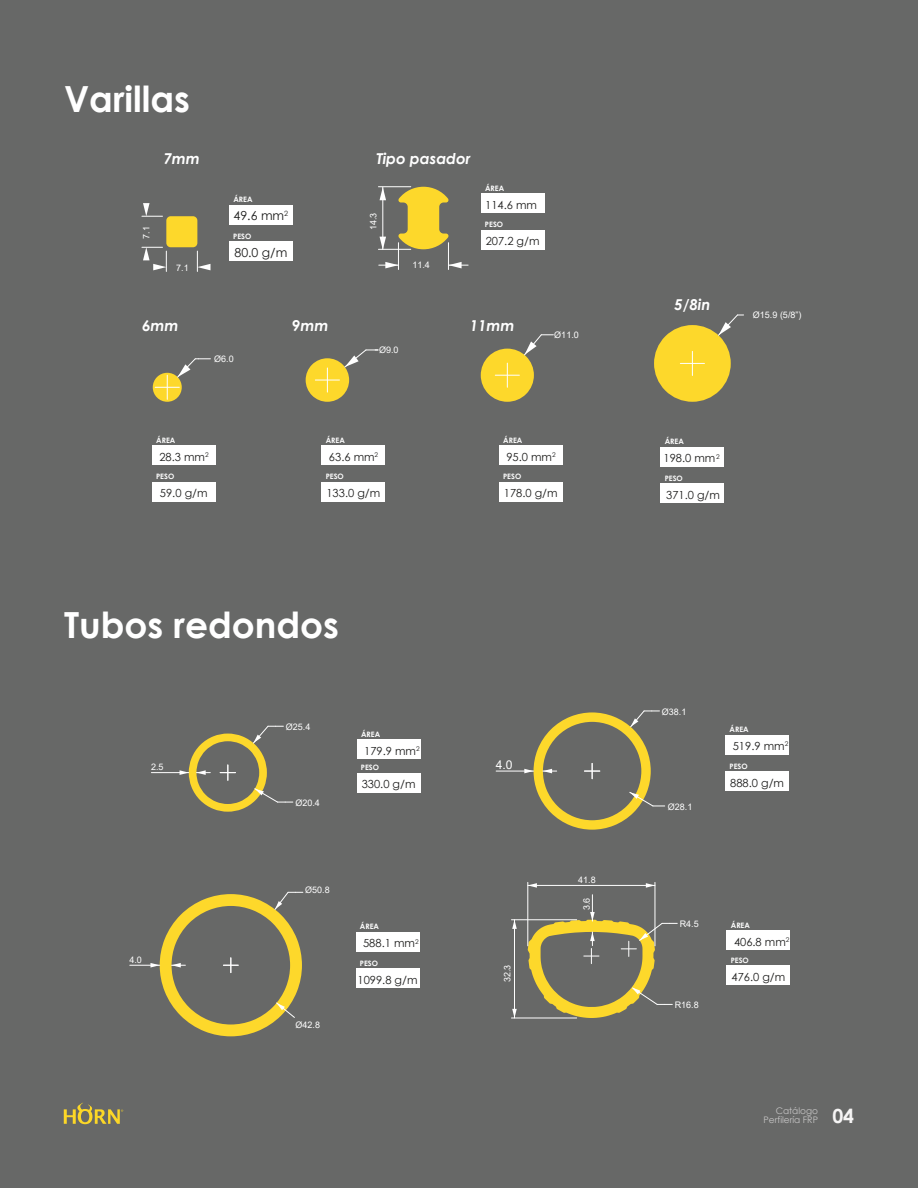
<style>
.page{position:relative;width:918px;height:1188px;background:#676867}
.page>*{position:absolute;margin:0;border:0;box-sizing:border-box;transform-origin:0 0}
.t1{font:700 36px "Century Gothic";color:#fff}
.t2{font:700 19.5px "Century Gothic";color:#f6f5f5}
.t3{font:italic 700 15px "Century Gothic";color:#fff}
.t4{font:12.45px "Century Gothic";color:#1d1d1c}
.t5{font:12.15px "Arial";color:#fff}
.t6{font:11.1px "Century Gothic";color:#1d1d1c}
.t7{font:9px "Arial";color:#fff}
.t8{font:9px/9px "Century Gothic";color:#c7c6c6;text-align:right}
.t9{font:700 7.5px "Century Gothic";color:#fff}
</style>
<div class="page">
<svg style="left:64px;top:1102px;width:59px;height:22px"></svg>
<svg style="left:306px;top:349px;width:72px;height:53px"></svg>
<svg style="left:153px;top:373px;width:29px;height:29px"></svg>
<svg style="left:155px;top:358px;width:55px;height:41px"></svg>
<svg style="left:481px;top:334px;width:72px;height:68px"></svg>
<svg style="left:654px;top:314px;width:90px;height:88px"></svg>
<div style="left:166px;top:216px;width:31px;height:31px;background:#fdd82b;border-radius:4px"></div>
<svg style="left:197px;top:251px;width:14px;height:20px"></svg>
<svg style="left:142px;top:247px;width:25px;height:24px"></svg>
<svg style="left:142px;top:203px;width:21px;height:14px"></svg>
<hr style="left:378px;top:186px;width:33px;height:1px;background:#fff">
<hr style="left:378px;top:249px;width:33px;height:1px;background:#fff">
<svg style="left:379px;top:187px;width:89px;height:83px"></svg>
<div style="left:229px;top:242px;width:64px;height:19px;background:#fff"></div>
<div style="left:229px;top:205px;width:64px;height:20px;background:#fff"></div>
<div style="left:481px;top:230px;width:63px;height:20px;background:#fff"></div>
<div style="left:481px;top:194px;width:64px;height:19px;background:#fff"></div>
<div style="left:152px;top:482px;width:64px;height:20px;background:#fff"></div>
<div style="left:152px;top:446px;width:64px;height:19px;background:#fff"></div>
<div style="left:322px;top:482px;width:63px;height:20px;background:#fff"></div>
<div style="left:322px;top:446px;width:63px;height:19px;background:#fff"></div>
<div style="left:499px;top:482px;width:64px;height:20px;background:#fff"></div>
<div style="left:499px;top:446px;width:64px;height:19px;background:#fff"></div>
<div style="left:661px;top:484px;width:63px;height:19px;background:#fff"></div>
<div style="left:661px;top:447px;width:63px;height:20px;background:#fff"></div>
<div style="left:356px;top:969px;width:63px;height:19px;background:#fff"></div>
<div style="left:356px;top:932px;width:63px;height:20px;background:#fff"></div>
<hr style="left:496px;top:771px;width:38px;height:1px;background:#fff">
<svg style="left:524px;top:710px;width:141px;height:120px"></svg>
<hr style="left:130px;top:965px;width:30px;height:1px;background:#fff">
<svg style="left:150px;top:892px;width:153px;height:144px"></svg>
<div style="left:725px;top:771px;width:64px;height:20px;background:#fff"></div>
<div style="left:725px;top:735px;width:64px;height:19px;background:#fff"></div>
<hr style="left:151px;top:772px;width:38px;height:1px;background:#fff">
<svg style="left:180px;top:726px;width:113px;height:86px"></svg>
<div style="left:357px;top:773px;width:63px;height:20px;background:#fff"></div>
<div style="left:357px;top:740px;width:64px;height:19px;background:#fff"></div>
<svg style="left:528px;top:895px;width:149px;height:123px"></svg>
<hr style="left:655px;top:882px;width:1px;height:64px;background:#fff">
<hr style="left:528px;top:882px;width:1px;height:64px;background:#fff">
<hr style="left:528px;top:885px;width:127px;height:1px;background:#fff">
<svg style="left:646px;top:883px;width:9px;height:5px"></svg>
<svg style="left:528px;top:883px;width:9px;height:5px"></svg>
<hr style="left:511px;top:920px;width:66px;height:1px;background:#fff">
<hr style="left:511px;top:1018px;width:66px;height:1px;background:#fff">
<hr style="left:514px;top:920px;width:1px;height:98px;background:#fff">
<svg style="left:512px;top:920px;width:5px;height:9px"></svg>
<svg style="left:512px;top:1009px;width:5px;height:9px"></svg>
<div style="left:727px;top:965px;width:63px;height:20px;background:#fff"></div>
<div style="left:727px;top:930px;width:63px;height:20px;background:#fff"></div>
<h1 class="t1" style="left:64px;top:72px;width:127px">Varillas</h1>
<h3 class="t3" style="left:163px;top:147px;width:38px">7mm</h3>
<p class="t7" style="left:140px;top:239px;width:14px;rotate:-90deg">7.1</p>
<p class="t7" style="left:176px;top:262px;width:14px">7.1</p>
<p class="t9" style="left:233px;top:194px;width:21px">ÁREA</p>
<p class="t9" style="left:233px;top:230px;width:20px">PESO</p>
<p class="t4" style="left:234px;top:207px;width:56px">49.6 mm<sup>2</sup></p>
<p class="t4" style="left:234px;top:244px;width:54px">80.0 g/m</p>
<h3 class="t3" style="left:376px;top:147px;width:96px">Tipo pasador</h3>
<p class="t7" style="left:367px;top:230px;width:19px;rotate:-90deg">14.3</p>
<p class="t7" style="left:412px;top:259px;width:19px">11.4</p>
<p class="t9" style="left:485px;top:182px;width:21px">ÁREA</p>
<p class="t9" style="left:485px;top:219px;width:20px">PESO</p>
<p class="t6" style="left:485px;top:197px;width:53px">114.6 mm</p>
<p class="t6" style="left:486px;top:234px;width:55px">207.2 g/m</p>
<h3 class="t3" style="left:142px;top:314px;width:38px">6mm</h3>
<h3 class="t3" style="left:292px;top:314px;width:38px">9mm</h3>
<h3 class="t3" style="left:470px;top:314px;width:46px">11mm</h3>
<p class="t7" style="left:214px;top:352px;width:21px">Ø6.0</p>
<p class="t7" style="left:379px;top:344px;width:21px">Ø9.0</p>
<p class="t7" style="left:554px;top:328px;width:26px">Ø11.0</p>
<p class="t9" style="left:156px;top:434px;width:21px">ÁREA</p>
<p class="t9" style="left:156px;top:471px;width:20px">PESO</p>
<p class="t6" style="left:159px;top:449px;width:51px">28.3 mm<sup>2</sup></p>
<p class="t6" style="left:160px;top:485px;width:49px">59.0 g/m</p>
<p class="t9" style="left:326px;top:434px;width:21px">ÁREA</p>
<p class="t9" style="left:326px;top:471px;width:20px">PESO</p>
<p class="t6" style="left:329px;top:449px;width:51px">63.6 mm<sup>2</sup></p>
<p class="t6" style="left:326px;top:485px;width:55px">133.0 g/m</p>
<h1 class="t1" style="left:64px;top:598px;width:277px">Tubos redondos</h1>
<p class="t7" style="left:151px;top:761px;width:14px">2.5</p>
<p class="t7" style="left:129px;top:954px;width:14px">4.0</p>
<p class="t7" style="left:286px;top:721px;width:26px">Ø25.4</p>
<p class="t7" style="left:295px;top:797px;width:26px">Ø20.4</p>
<p class="t9" style="left:361px;top:728px;width:21px">ÁREA</p>
<p class="t9" style="left:361px;top:762px;width:20px">PESO</p>
<p class="t6" style="left:364px;top:743px;width:57px">179.9 mm<sup>2</sup></p>
<p class="t6" style="left:362px;top:777px;width:55px">330.0 g/m</p>
<p class="t7" style="left:305px;top:884px;width:26px">Ø50.8</p>
<p class="t7" style="left:295px;top:1018px;width:26px">Ø42.8</p>
<p class="t9" style="left:360px;top:921px;width:21px">ÁREA</p>
<p class="t9" style="left:360px;top:957px;width:20px">PESO</p>
<p class="t6" style="left:363px;top:936px;width:57px">588.1 mm<sup>2</sup></p>
<p class="t6" style="left:358px;top:972px;width:61px">1099.8 g/m</p>
<p class="t9" style="left:503px;top:434px;width:21px">ÁREA</p>
<p class="t9" style="left:503px;top:471px;width:20px">PESO</p>
<p class="t6" style="left:506px;top:449px;width:51px">95.0 mm<sup>2</sup></p>
<p class="t6" style="left:504px;top:485px;width:55px">178.0 g/m</p>
<p class="t5" style="left:496px;top:756px;width:18px">4.0</p>
<p class="t7" style="left:501px;top:982px;width:19px;rotate:-90deg">32.3</p>
<p class="t7" style="left:578px;top:874px;width:19px">41.8</p>
<p class="t7" style="left:581px;top:910px;width:14px;rotate:-90deg">3.6</p>
<h3 class="t3" style="left:674px;top:293px;width:38px">5/8in</h3>
<p class="t7" style="left:753px;top:309px;width:50px">Ø15.9 (5/8”)</p>
<p class="t9" style="left:665px;top:436px;width:21px">ÁREA</p>
<p class="t9" style="left:665px;top:472px;width:20px">PESO</p>
<p class="t6" style="left:663px;top:450px;width:58px">198.0 mm<sup>2</sup></p>
<p class="t6" style="left:666px;top:487px;width:55px">371.0 g/m</p>
<p class="t7" style="left:662px;top:705px;width:26px">Ø38.1</p>
<p class="t7" style="left:668px;top:800px;width:26px">Ø28.1</p>
<p class="t9" style="left:730px;top:724px;width:21px">ÁREA</p>
<p class="t9" style="left:730px;top:760px;width:20px">PESO</p>
<p class="t6" style="left:733px;top:738px;width:57px">519.9 mm<sup>2</sup></p>
<p class="t6" style="left:730px;top:775px;width:55px">888.0 g/m</p>
<p class="t7" style="left:680px;top:918px;width:21px">R4.5</p>
<p class="t7" style="left:675px;top:999px;width:26px">R16.8</p>
<p class="t9" style="left:731px;top:919px;width:21px">ÁREA</p>
<p class="t9" style="left:731px;top:954px;width:20px">PESO</p>
<p class="t6" style="left:734px;top:934px;width:57px">406.8 mm<sup>2</sup></p>
<p class="t6" style="left:732px;top:969px;width:55px">476.0 g/m</p>
<p class="t8" style="left:764px;top:1106px;width:56px">Catálogo<br>Perfilería FRP</p>
<h2 class="t2" style="left:832px;top:1101px;width:23px">04</h2>
</div>
